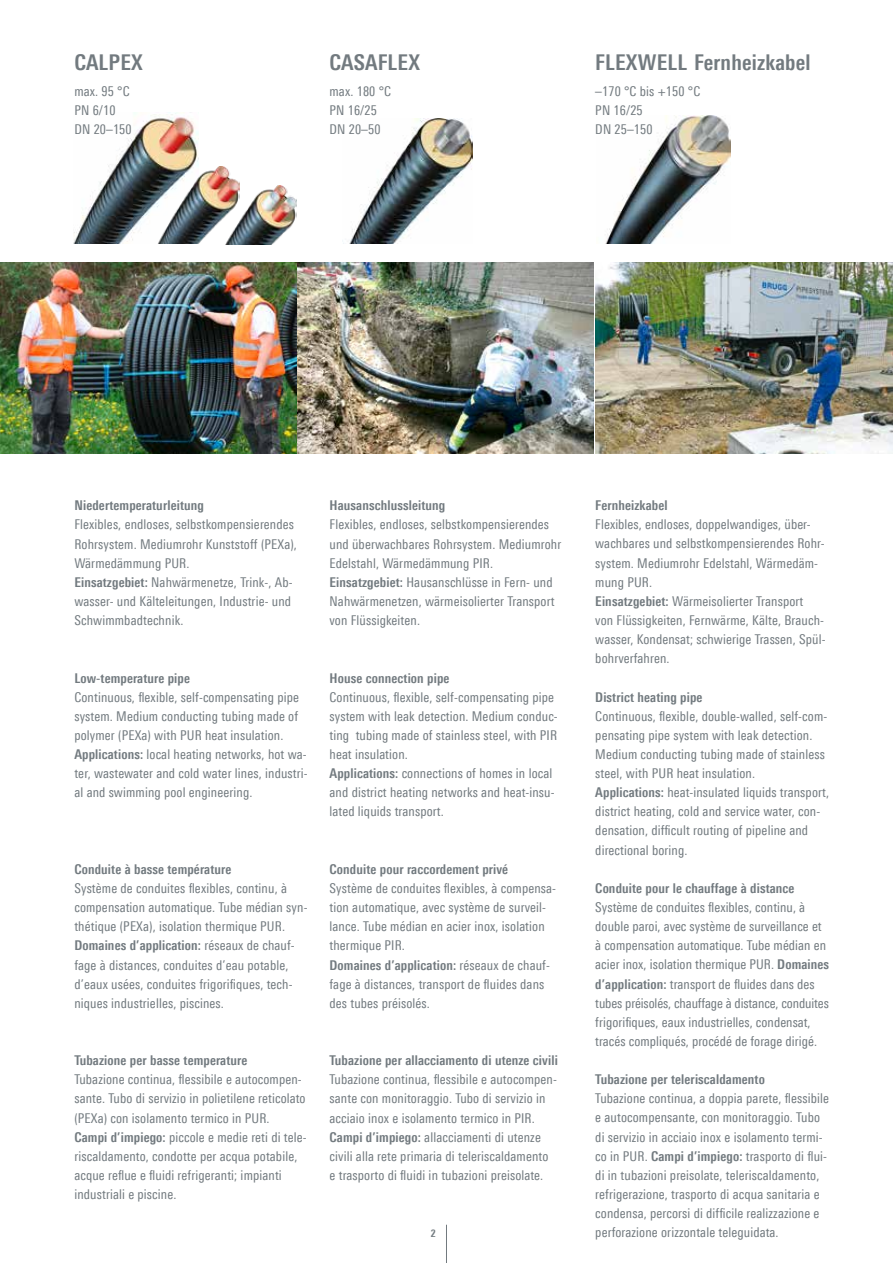
<style>
.page{position:relative;width:893px;height:1263px;background:#fff}
.page>*{position:absolute;margin:0;border:0;box-sizing:border-box;transform-origin:0 0}
.t1{font:700 21.75px "Linotype Univers 620 Cn";letter-spacing:.01em;color:#727a7f}
.t2{font:13.5px/19.2px "Linotype Univers 420 Cn";letter-spacing:.01em;color:#727a7f}
.t3{font:700 13.5px "Linotype Univers 620 Cn";letter-spacing:.01em;color:#727a7f}
.t4{font:700 10.5px "Linotype Univers 620 Cn";color:#727a7f}
.s1{font-family:"Linotype Univers 620 Cn";font-weight:700}
.s2{font-family:"Linotype Univers 420 Cn";font-weight:400}
</style>
<div class="page">
<hr style="left:446px;top:1225px;width:1px;height:38px;background:#727a7f">
<img style="left:349px;top:118px;width:123px;height:125px">
<img style="left:606px;top:116px;width:124px;height:127px">
<img style="left:298px;top:263px;width:595px;height:191px">
<img style="left:73px;top:112px;width:125px;height:131px">
<img style="left:142px;top:167px;width:97px;height:77px">
<img style="left:213px;top:186px;width:83px;height:59px">
<img style="left:0;top:263px;width:296px;height:191px">
<h1 class="t1" style="left:74px;top:49px;width:70px">CALPEX</h1>
<p class="t2" style="left:74px;top:81px;width:59px">max. 95 °C<br>PN 6/10<br>DN 20–150</p>
<h1 class="t1" style="left:330px;top:49px;width:92px">CASAFLEX</h1>
<p class="t2" style="left:330px;top:81px;width:63px">max. 180 °C<br>PN 16/25<br>DN 20–50</p>
<h1 class="t1" style="left:595px;top:49px;width:217px">FLEXWELL Fernheizkabel</h1>
<p class="t2" style="left:595px;top:81px;width:106px">–170 °C bis +150 °C<br>PN 16/25<br>DN 25–150</p>
<p class="t3" style="left:74px;top:497px;width:131px">Niedertemperaturleitung</p>
<p class="t2" style="left:74px;top:515px;width:224px">Flexibles, endloses, selbstkompensierendes Rohrsystem. Mediumrohr Kunststoff (PEXa), Wärmedämmung PUR.<br><span class="s1">Einsatzgebiet:</span> Nahwärmenetze, Trink-, Ab&shy;wasser- und Kälteleitungen, Industrie- und Schwimmbadtechnik.</p>
<p class="t3" style="left:74px;top:670px;width:117px">Low-temperature pipe</p>
<p class="t2" style="left:74px;top:687px;width:235px">Continuous, flexible, self-compensating pipe system. Medium conducting tubing made of polymer (PEXa) with PUR heat insulation.<br><span class="s1">Applications:</span> local heating networks, hot wa&shy;ter, wastewater and cold water lines, industri&shy;al and swimming pool engineering.</p>
<p class="t3" style="left:74px;top:861px;width:158px">Conduite à basse température</p>
<p class="t2" style="left:74px;top:878px;width:235px">Système de conduites flexibles, continu, à compensation automatique. Tube médian syn&shy;thétique (PEXa), isolation thermique PUR.</p>
<p class="t3" style="left:74px;top:937px;width:222px">Domaines d’application: <span class="s2">réseaux de chauf-</span></p>
<p class="t2" style="left:74px;top:955px;width:220px">fage à distances, conduites d’eau potable, d’eaux usées, conduites frigorifiques, tech&shy;niques industrielles, piscines.</p>
<p class="t3" style="left:74px;top:1052px;width:174px">Tubazione per basse temperature</p>
<p class="t2" style="left:74px;top:1070px;width:234px">Tubazione continua, flessibile e autocompen&shy;sante. Tubo di servizio in polietilene reticolato (PEXa) con isolamento termico in PUR.<br><span class="s1">Campi d’impiego:</span> piccole e medie reti di tele&shy;riscaldamento, condotte per acqua potabile, acque reflue e fluidi refrigeranti; impianti industriali e piscine.</p>
<p class="t3" style="left:330px;top:497px;width:117px">Hausanschlussleitung</p>
<p class="t2" style="left:330px;top:515px;width:233px">Flexibles, endloses, selbstkompensierendes und überwachbares Rohrsystem. Mediumrohr Edelstahl, Wärmedämmung PIR.<br><span class="s1">Einsatzgebiet:</span> Hausanschlüsse in Fern- und Nahwärmenetzen, wärmeisolierter Transport von Flüssigkeiten.</p>
<p class="t3" style="left:330px;top:670px;width:121px">House connection pipe</p>
<p class="t2" style="left:330px;top:687px;width:230px">Continuous, flexible, self-compensating pipe system with leak detection. Medium conduc&shy;ting tubing made of stainless steel, with PIR heat insulation.<br><span class="s1">Applications:</span> connections of homes in local and district heating networks and heat-insu&shy;lated liquids transport.</p>
<p class="t3" style="left:330px;top:861px;width:180px">Conduite pour raccordement privé</p>
<p class="t2" style="left:330px;top:878px;width:228px">Système de conduites flexibles, à compensa&shy;tion automatique, avec système de surveil&shy;lance. Tube médian en acier inox, isolation thermique PIR.</p>
<p class="t3" style="left:330px;top:957px;width:222px">Domaines d’application: <span class="s2">réseaux de chauf-</span></p>
<p class="t2" style="left:330px;top:974px;width:216px">fage à distances, transport de fluides dans des tubes préisolés.</p>
<p class="t3" style="left:330px;top:1052px;width:230px">Tubazione per allacciamento di utenze civili</p>
<p class="t2" style="left:330px;top:1070px;width:229px">Tubazione continua, flessibile e autocompen&shy;sante con monitoraggio. Tubo di servizio in acciaio inox e isolamento termico in PIR.<br><span class="s1">Campi d’impiego:</span> allacciamenti di utenze civili alla rete primaria di teleriscaldamento e trasporto di fluidi in tubazioni preisolate.</p>
<p class="t4" style="left:431px;top:1227px;width:6px">2</p>
<p class="t3" style="left:595px;top:497px;width:74px">Fernheizkabel</p>
<p class="t2" style="left:595px;top:515px;width:232px">Flexibles, endloses, doppelwandiges, über&shy;wachbares und selbstkompensierendes Rohr&shy;system. Mediumrohr Edelstahl, Wärmedäm&shy;mung PUR.<br><span class="s1">Einsatzgebiet:</span> Wärmeisolierter Transport<br>von Flüssigkeiten, Fernwärme, Kälte, Brauch&shy;wasser, Kondensat; schwierige Trassen, Spül&shy;bohrverfahren.</p>
<p class="t3" style="left:595px;top:689px;width:109px">District heating pipe</p>
<p class="t2" style="left:595px;top:706px;width:235px">Continuous, flexible, double-walled, self-com&shy;pensating pipe system with leak detection.<br>Medium conducting tubing made of stainless steel, with PUR heat insulation.<br><span class="s1">Applications:</span> heat-insulated liquids transport, district heating, cold and service water, con&shy;densation, difficult routing of pipeline and directional boring.</p>
<p class="t3" style="left:595px;top:880px;width:201px">Conduite pour le chauffage à distance</p>
<p class="t2" style="left:595px;top:897px;width:235px">Système de conduites flexibles, continu, à double paroi, avec système de surveillance et à compensation automatique. Tube médian en acier inox, isolation thermique PUR. <span class="s1">Domaines d’application:</span> transport de fluides dans des tubes préisolés, chauffage à distance, conduites frigorifiques, eaux industrielles, condensat, tracés compliqués, procédé de forage dirigé.</p>
<p class="t3" style="left:595px;top:1071px;width:171px">Tubazione per teleriscaldamento</p>
<p class="t2" style="left:595px;top:1089px;width:235px">Tubazione continua, a doppia parete, flessibile e autocompensante, con monitoraggio. Tubo di servizio in acciaio inox e isolamento termi&shy;co in PUR. <span class="s1">Campi d’impiego:</span> trasporto di flui&shy;di in tubazioni preisolate, teleriscaldamento, refrigerazione, trasporto di acqua sanitaria e condensa, percorsi di difficile realizzazione e perforazione orizzontale teleguidata.</p>
</div>
